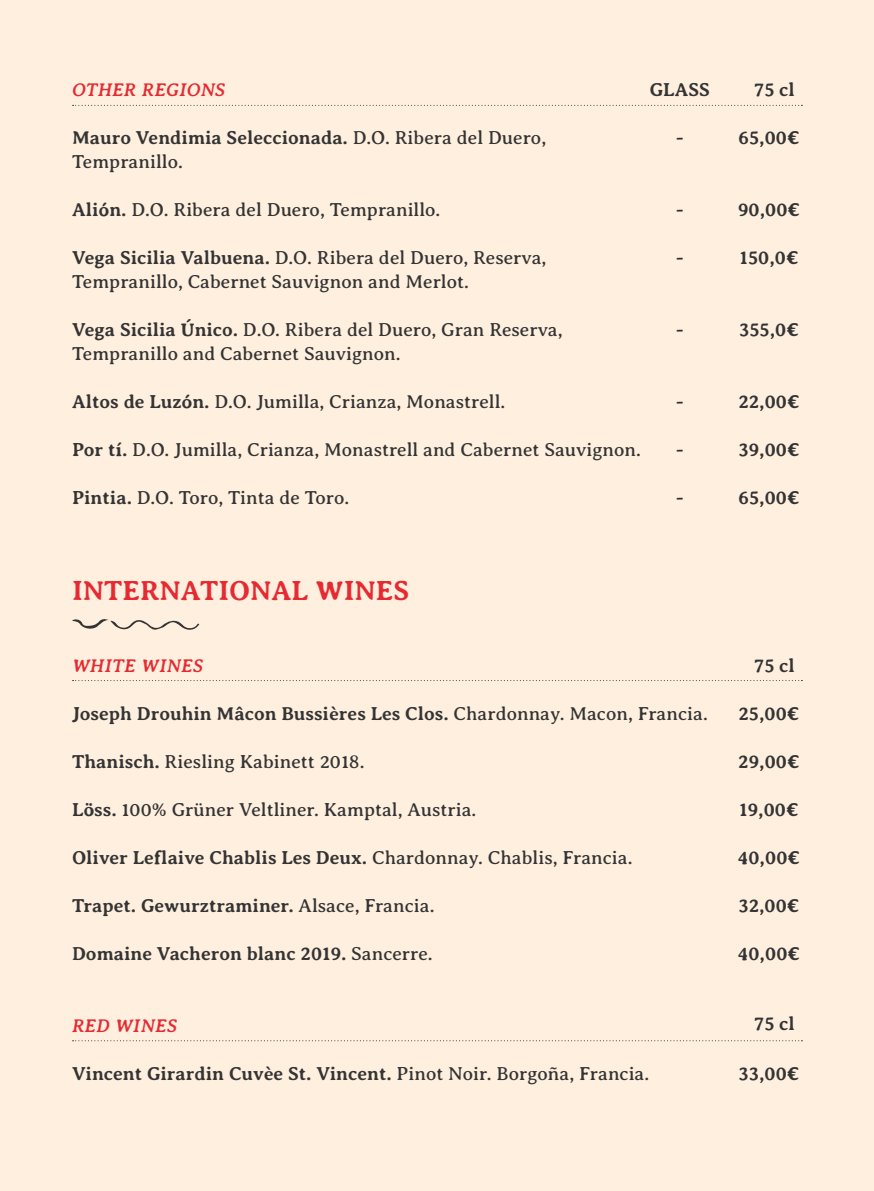
<style>
.page{position:relative;width:874px;height:1191px;background:#fff}
.page>*{position:absolute;margin:0;border:0;box-sizing:border-box;transform-origin:0 0}
.t1{font:700 28px "Averia Serif Libre";color:#e62a32}
.t2{font:19px/24px "Averia Serif Libre";color:#343434}
.t3{font:700 19px "Averia Serif Libre";color:#343434}
.t4{font:italic 700 19px "Averia Serif Libre";letter-spacing:.025em;color:#e62a32}
.s1{font-weight:700}
.s2{font-weight:400}
</style>
<div class="page">
<div style="left:0;top:0;width:873px;height:1191px;background:#feefde"></div>
<svg style="left:72px;top:105px;width:730px;height:1px"></svg>
<svg style="left:72px;top:619px;width:127px;height:11px"></svg>
<svg style="left:72px;top:680px;width:730px;height:1px"></svg>
<svg style="left:72px;top:1040px;width:730px;height:1px"></svg>
<p class="t4" style="left:72px;top:79px;width:154px">OTHER REGIONS</p>
<p class="t3" style="left:649px;top:79px;width:62px">GLASS</p>
<p class="t3" style="left:754px;top:79px;width:42px">75 cl</p>
<p class="t2" style="left:72px;top:126px;width:475px"><span class="s1">Mauro Vendimia Seleccionada.</span> D.O. Ribera del Duero,<br>Tempranillo.</p>
<p class="t2" style="left:72px;top:198px;width:369px"><span class="s1">Alión.</span> D.O. Ribera del Duero, Tempranillo.</p>
<p class="t2" style="left:72px;top:246px;width:475px"><span class="s1">Vega Sicilia Valbuena.</span> D.O. Ribera del Duero, Reserva,<br>Tempranillo, Cabernet Sauvignon and Merlot.</p>
<p class="t2" style="left:72px;top:318px;width:492px"><span class="s1">Vega Sicilia Único.</span> D.O. Ribera del Duero, Gran Reserva,<br>Tempranillo and Cabernet Sauvignon.</p>
<p class="t2" style="left:72px;top:390px;width:434px"><span class="s1">Altos de Luzón.</span> D.O. Jumilla, Crianza, Monastrell.</p>
<p class="t2" style="left:72px;top:438px;width:570px"><span class="s1">Por tí.</span> D.O. Jumilla, Crianza, Monastrell and Cabernet Sauvignon.</p>
<p class="t2" style="left:72px;top:486px;width:278px"><span class="s1">Pintia.</span> D.O. Toro, Tinta de Toro.</p>
<p class="t3" style="left:675px;top:127px;width:10px">-</p>
<p class="t3" style="left:675px;top:199px;width:10px">-</p>
<p class="t3" style="left:675px;top:247px;width:10px">-</p>
<p class="t3" style="left:675px;top:319px;width:10px">-</p>
<p class="t3" style="left:675px;top:391px;width:10px">-</p>
<p class="t3" style="left:675px;top:439px;width:10px">-</p>
<p class="t3" style="left:675px;top:487px;width:10px">-</p>
<p class="t3" style="left:738px;top:127px;width:63px">65,00€</p>
<p class="t3" style="left:737px;top:199px;width:64px">90,00€</p>
<p class="t3" style="left:739px;top:247px;width:61px">150,0€</p>
<p class="t3" style="left:738px;top:319px;width:62px">355,0€</p>
<p class="t3" style="left:738px;top:391px;width:63px">22,00€</p>
<p class="t3" style="left:738px;top:439px;width:63px">39,00€</p>
<p class="t3" style="left:738px;top:487px;width:63px">65,00€</p>
<h1 class="t1" style="left:72px;top:575px;width:338px">INTERNATIONAL WINES</h1>
<p class="t4" style="left:72px;top:655px;width:132px">WHITE WINES</p>
<p class="t3" style="left:754px;top:655px;width:42px">75 cl</p>
<p class="t3" style="left:72px;top:703px;width:637px">Joseph Drouhin Mâcon Bussières Les Clos. <span class="s2">Chardonnay. Macon, Francia.</span></p>
<p class="t2" style="left:72px;top:750px;width:294px"><span class="s1">Thanisch.</span> Riesling Kabinett 2018.</p>
<p class="t2" style="left:72px;top:798px;width:405px"><span class="s1">Löss.</span> 100% Grüner Veltliner. Kamptal, Austria.</p>
<p class="t3" style="left:72px;top:847px;width:561px">Oliver Leflaive Chablis Les Deux. <span class="s2">Chardonnay. Chablis, Francia.</span></p>
<p class="t3" style="left:72px;top:895px;width:364px">Trapet. Gewurztraminer. <span class="s2">Alsace, Francia.</span></p>
<p class="t3" style="left:72px;top:943px;width:362px">Domaine Vacheron blanc 2019. <span class="s2">Sancerre.</span></p>
<p class="t3" style="left:738px;top:703px;width:63px">25,00€</p>
<p class="t3" style="left:738px;top:751px;width:63px">29,00€</p>
<p class="t3" style="left:738px;top:799px;width:61px">19,00€</p>
<p class="t3" style="left:737px;top:847px;width:64px">40,00€</p>
<p class="t3" style="left:738px;top:895px;width:63px">32,00€</p>
<p class="t3" style="left:737px;top:943px;width:64px">40,00€</p>
<p class="t4" style="left:72px;top:1015px;width:106px">RED WINES</p>
<p class="t3" style="left:754px;top:1013px;width:42px">75 cl</p>
<p class="t3" style="left:72px;top:1063px;width:578px">Vincent Girardin Cuvèe St. Vincent. <span class="s2">Pinot Noir. Borgoña, Francia.</span></p>
<p class="t3" style="left:738px;top:1063px;width:63px">33,00€</p>
</div>
